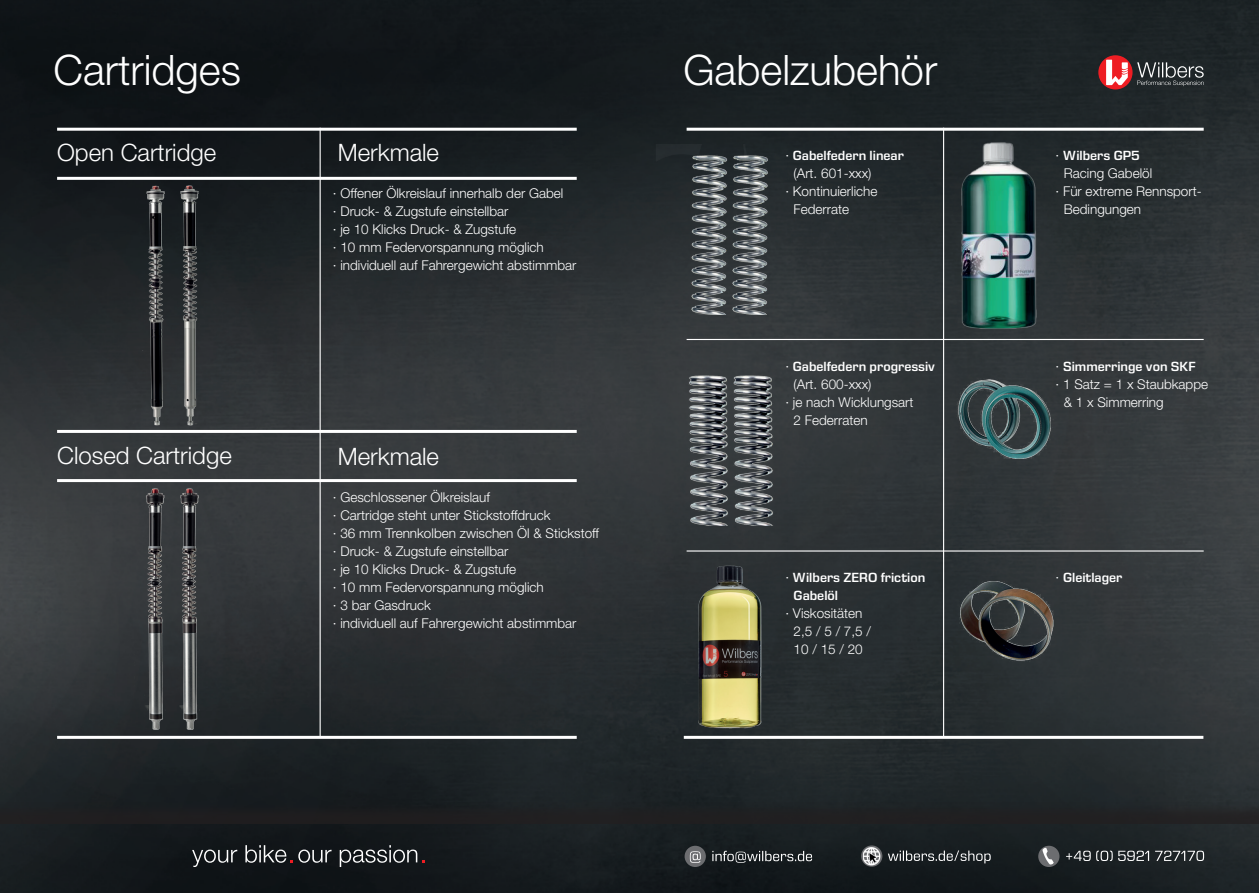
<style>
.page{position:relative;width:1259px;height:893px;background:#fff}
.page>*{position:absolute;margin:0;border:0;box-sizing:border-box;transform-origin:0 0}
.t1{font:300 42px "Helvetica Neue LT Pro";color:#fff}
.t2{font:300 24px "Helvetica Neue LT Pro";color:#fff}
.t3{font:300 13.5px/18px "Helvetica Neue LT Pro";color:#fff}
.t4{font:600 13.5px/18px "Eurostile Next LT Pro";color:#fff}
.s1{font-family:"Helvetica Neue LT Pro";font-weight:300}
</style>
<div class="page">
<img style="left:0;top:0;width:1259px;height:802px">
<div style="left:0;top:802px;width:1259px;height:91px;background:#231f20"></div>
<img style="left:0;top:825px;width:1259px;height:68px">
<svg style="left:192px;top:845px;width:232px;height:22px;background:#373a3d"></svg>
<div style="left:684px;top:846px;width:22px;height:21px;background:#6c6d70;border-radius:50%"></div>
<svg style="left:690px;top:851px;width:10px;height:12px"></svg>
<svg style="left:712px;top:851px;width:100px;height:12px"></svg>
<svg style="left:861px;top:845px;width:21px;height:22px"></svg>
<img style="left:863px;top:845px;width:19px;height:21px">
<svg style="left:888px;top:850px;width:102px;height:13px"></svg>
<div style="left:1038px;top:846px;width:21px;height:21px;background:#6c6d70;border-radius:50%"></div>
<svg style="left:1042px;top:848px;width:11px;height:16px"></svg>
<svg style="left:1098px;top:55px;width:34px;height:34px"></svg>
<svg style="left:1106px;top:60px;width:21px;height:25px"></svg>
<svg style="left:1137px;top:62px;width:66px;height:24px;background:#4d5254"></svg>
<svg style="left:1066px;top:851px;width:138px;height:10px"></svg>
<hr style="left:57px;top:177px;width:520px;height:3px;background:#fff">
<hr style="left:57px;top:736px;width:520px;height:3px;background:#fff">
<hr style="left:684px;top:736px;width:519px;height:3px;background:#fff">
<hr style="left:686px;top:339px;width:517px;height:1px;background:#fff">
<hr style="left:686px;top:550px;width:517px;height:2px;background:#fff">
<hr style="left:57px;top:128px;width:520px;height:3px;background:#fff">
<hr style="left:57px;top:479px;width:520px;height:3px;background:#fff">
<hr style="left:57px;top:430px;width:520px;height:3px;background:#fff">
<hr style="left:686px;top:128px;width:517px;height:3px;background:#fff">
<hr style="left:319px;top:128px;width:2px;height:609px;background:#fff">
<hr style="left:943px;top:128px;width:1px;height:609px;background:#fff">
<img style="left:124px;top:179px;width:104px;height:249px">
<img style="left:127px;top:482px;width:98px;height:250px">
<img style="left:655px;top:145px;width:135px;height:170px">
<img style="left:673px;top:363px;width:136px;height:163px">
<img style="left:953px;top:363px;width:103px;height:102px">
<img style="left:953px;top:572px;width:103px;height:102px">
<img style="left:674px;top:548px;width:111px;height:181px">
<img style="left:930px;top:132px;width:140px;height:209px">
<h1 class="t1" style="left:53px;top:45px;width:189px">Cartridges</h1>
<h1 class="t1" style="left:683px;top:45px;width:255px">Gabelzubehör</h1>
<h2 class="t2" style="left:57px;top:138px;width:161px">Open Cartridge</h2>
<h2 class="t2" style="left:338px;top:138px;width:103px">Merkmale</h2>
<h2 class="t2" style="left:57px;top:440px;width:176px">Closed Cartridge</h2>
<p class="t3" style="left:333px;top:184px;width:245px">· Offener Ölkreislauf innerhalb der Gabel<br>· Druck- &amp; Zugstufe einstellbar<br>· je 10 Klicks Druck- &amp; Zugstufe<br>· 10 mm Federvorspannung möglich<br>· individuell auf Fahrergewicht abstimmbar</p>
<h2 class="t2" style="left:338px;top:442px;width:103px">Merkmale</h2>
<p class="t3" style="left:333px;top:488px;width:268px">· Geschlossener Ölkreislauf<br>· Cartridge steht unter Stickstoffdruck<br>· 36 mm Trennkolben zwischen Öl &amp; Stickstoff · Druck- &amp; Zugstufe einstellbar<br>· je 10 Klicks Druck- &amp; Zugstufe<br>· 10 mm Federvorspannung möglich<br>· 3 bar Gasdruck<br>· individuell auf Fahrergewicht abstimmbar</p>
<p class="t4" style="left:785px;top:147px;width:120px"><span class="s1">·</span> Gabelfedern linear</p>
<p class="t3" style="left:793px;top:164px;width:79px">(Art. 601-xxx)</p>
<p class="t3" style="left:785px;top:182px;width:94px">· Kontinuierliche</p>
<p class="t3" style="left:793px;top:200px;width:57px">Federrate</p>
<p class="t4" style="left:785px;top:358px;width:151px"><span class="s1">·</span> Gabelfedern progressiv</p>
<p class="t3" style="left:793px;top:375px;width:79px">(Art. 600-xxx)</p>
<p class="t3" style="left:785px;top:393px;width:130px">· je nach Wicklungsart</p>
<p class="t3" style="left:793px;top:411px;width:76px">2 Federraten</p>
<p class="t4" style="left:793px;top:569px;width:133px;text-indent:-8px"><span class="s1">·</span> Wilbers ZERO friction<br>Gabelöl</p>
<p class="t3" style="left:793px;top:604px;width:79px;text-indent:-8px">· Viskositäten<br>2,5 / 5 / 7,5 /<br>10 / 15 / 20</p>
<p class="t4" style="left:1055px;top:147px;width:86px"><span class="s1">·</span> Wilbers GP5</p>
<p class="t3" style="left:1064px;top:164px;width:90px">Racing Gabelöl</p>
<p class="t3" style="left:1055px;top:182px;width:148px">· Für extreme Rennsport-</p>
<p class="t3" style="left:1064px;top:200px;width:79px">Bedingungen</p>
<p class="t4" style="left:1055px;top:358px;width:141px"><span class="s1">·</span> Simmerringe von SKF</p>
<p class="t3" style="left:1064px;top:375px;width:146px;text-indent:-8px">· 1 Satz = 1 x Staubkappe &amp; 1 x Simmerring</p>
<p class="t4" style="left:1055px;top:569px;width:68px"><span class="s1">·</span> Gleitlager</p>
</div>
